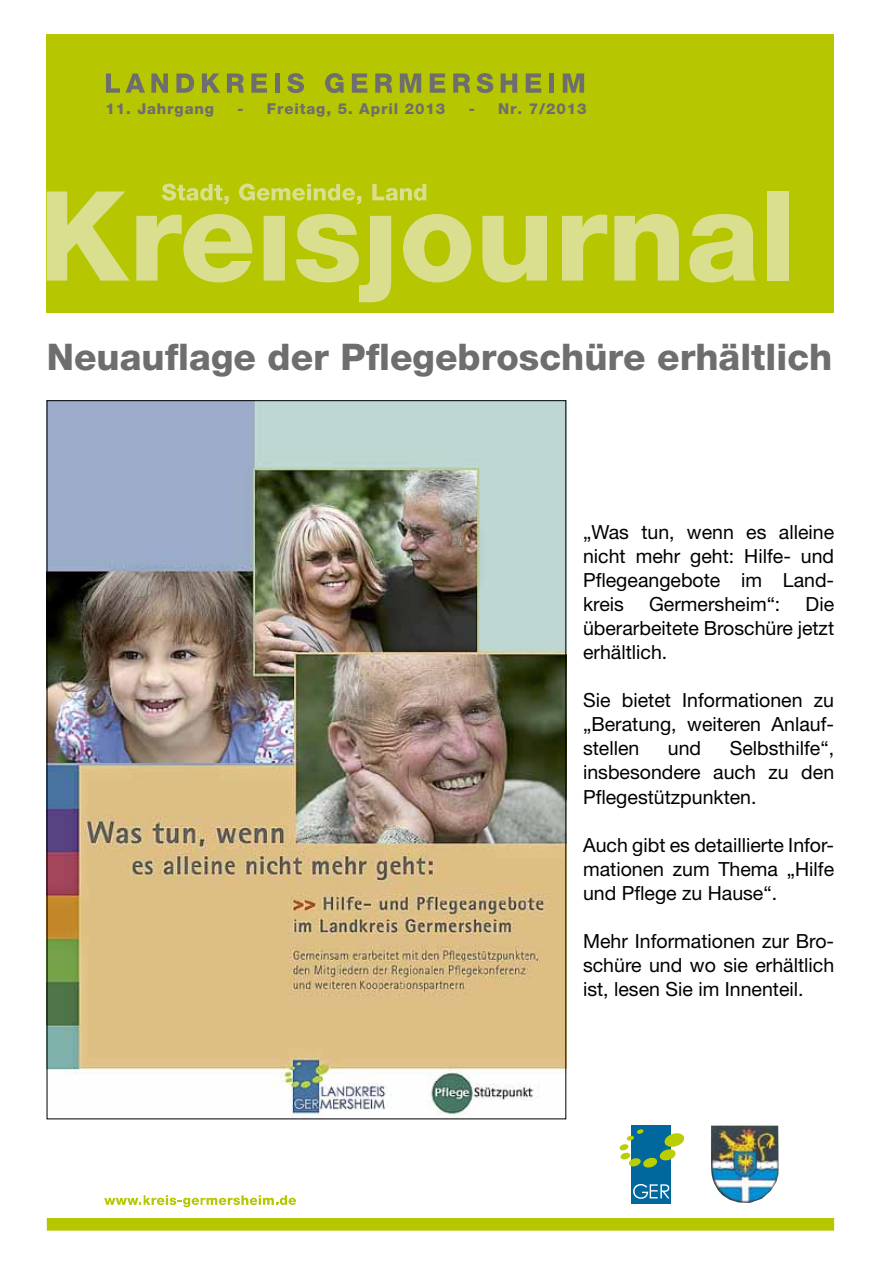
<style>
.page{position:relative;width:881px;height:1263px;background:#fff}
.page>*{position:absolute;margin:0;border:0;box-sizing:border-box;transform-origin:0 0}
.t1{font:800 36.75px "Helvetica Neue LT";color:#6e6e6e}
.t2{font:19.5px/24px "Helvetica Neue LT";color:#000;text-align:justify}
.t3{font:800 15px "Helvetica Neue LT";letter-spacing:.06em;color:#6e6e6e}
</style>
<div class="page">
<div style="left:47px;top:34px;width:786px;height:278px;background:#b6c600"></div>
<svg style="left:47px;top:191px;width:82px;height:90px"></svg>
<svg style="left:482px;top:216px;width:64px;height:66px"></svg>
<svg style="left:561px;top:215px;width:46px;height:66px"></svg>
<svg style="left:614px;top:214px;width:64px;height:67px"></svg>
<svg style="left:689px;top:214px;width:66px;height:68px"></svg>
<div style="left:767px;top:191px;width:21px;height:90px;background:#d9df8e"></div>
<svg style="left:106px;top:73px;width:39px;height:20px"></svg>
<svg style="left:151px;top:73px;width:17px;height:20px"></svg>
<svg style="left:176px;top:73px;width:18px;height:20px"></svg>
<svg style="left:202px;top:73px;width:18px;height:20px"></svg>
<svg style="left:227px;top:73px;width:17px;height:20px"></svg>
<svg style="left:251px;top:73px;width:16px;height:20px"></svg>
<div style="left:275px;top:73px;width:5px;height:20px;background:#6e6e6e"></div>
<svg style="left:287px;top:73px;width:17px;height:20px"></svg>
<svg style="left:325px;top:73px;width:18px;height:20px"></svg>
<svg style="left:351px;top:73px;width:16px;height:20px"></svg>
<svg style="left:375px;top:73px;width:17px;height:20px"></svg>
<svg style="left:399px;top:73px;width:22px;height:20px"></svg>
<svg style="left:429px;top:73px;width:16px;height:20px"></svg>
<svg style="left:453px;top:73px;width:17px;height:20px"></svg>
<svg style="left:476px;top:73px;width:17px;height:20px"></svg>
<svg style="left:500px;top:73px;width:17px;height:20px"></svg>
<svg style="left:525px;top:73px;width:16px;height:20px"></svg>
<div style="left:549px;top:73px;width:5px;height:20px;background:#6e6e6e"></div>
<svg style="left:562px;top:73px;width:22px;height:20px"></svg>
<svg style="left:136px;top:184px;width:335px;height:118px"></svg>
<div style="left:47px;top:1218px;width:786px;height:13px;background:#b6c600"></div>
<div style="left:630px;top:1125px;width:40px;height:79px;background:#00689d"></div>
<svg style="left:633px;top:1184px;width:36px;height:15px"></svg>
<svg style="left:619px;top:1129px;width:66px;height:39px"></svg>
<svg style="left:104px;top:1195px;width:192px;height:12px"></svg>
<img style="left:711px;top:1125px;width:67px;height:78px">
<img style="left:49px;top:402px;width:515px;height:715px">
<p class="t3" style="left:105px;top:100px;width:110px">11. Jahrgang</p>
<p class="t3" style="left:237px;top:100px;width:209px">- Freitag, 5. April 2013</p>
<p class="t3" style="left:468px;top:100px;width:119px">- Nr. 7/2013</p>
<h1 class="t1" style="left:47px;top:335px;width:786px">Neuauflage der Pflegebroschüre erhältlich</h1>
<p class="t2" style="left:583px;top:520px;width:252px">„Was tun, wenn es alleine nicht mehr geht: Hilfe- und Pflegeangebote im Land&shy;kreis</p>
<p class="t2" style="left:649px;top:592px;width:133px">Germersheim“:</p>
<p class="t2" style="left:583px;top:592px;width:252px;text-indent:222px">Die überarbeitete Broschüre jetzt erhältlich.</p>
<p class="t2" style="left:583px;top:688px;width:252px">Sie bietet Informationen zu „Beratung, weiteren Anlauf&shy;stellen</p>
<p class="t2" style="left:583px;top:736px;width:252px;text-indent:146px">Selbsthilfe“, insbesondere auch zu den Pflegestützpunkten.</p>
<p class="t2" style="left:583px;top:832px;width:252px">Auch gibt es detaillierte Infor&shy;mationen zum Thema „Hilfe und Pflege zu Hause“.</p>
<p class="t2" style="left:583px;top:928px;width:252px">Mehr Informationen zur Bro&shy;schüre und wo sie erhältlich ist, lesen Sie im Innenteil.</p>
<p class="t2" style="left:667px;top:736px;width:35px">und</p>
</div>
